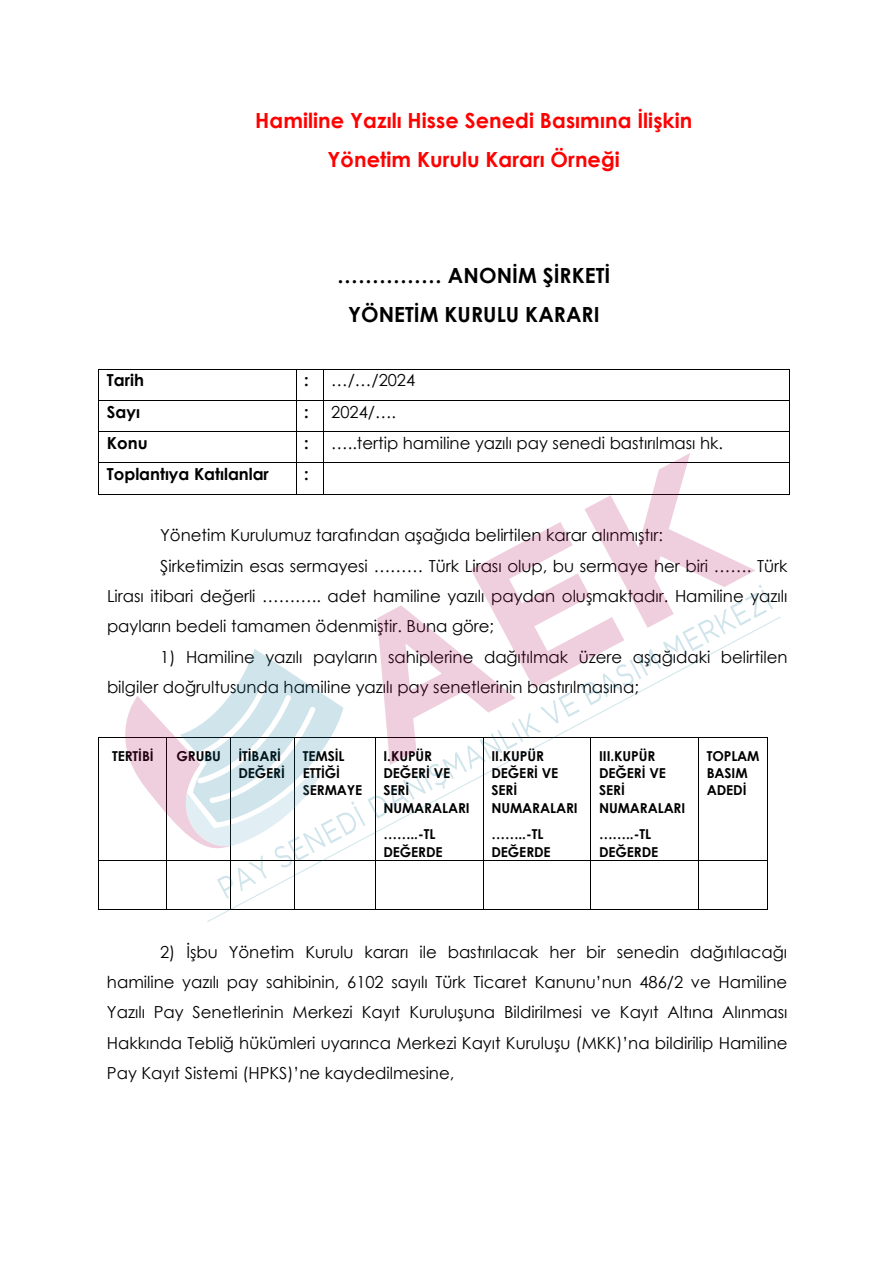
<style>
.page{position:relative;width:893px;height:1263px;background:#fff}
.page>*{position:absolute;margin:0;border:0;box-sizing:border-box;transform-origin:0 0}
.t1{font:700 20.85px/38.5px "Century Gothic";letter-spacing:.005em;color:#f00;text-align:center}
.t2{font:700 20.85px/38.8px "Century Gothic";letter-spacing:.005em;color:#000;text-align:center}
.t3{font:16.5px/30.3px "Century Gothic";color:#000}
.t4{font:700 16.5px "Century Gothic";color:#000}
.t5{font:700 13.65px/17.4px "Century Gothic";letter-spacing:-.01em;color:#000}
</style>
<div class="page">
<hr style="left:99px;top:369px;width:197px;height:1px;background:#000">
<svg style="left:296px;top:369px;width:27px;height:1px"></svg>
<hr style="left:323px;top:369px;width:467px;height:1px;background:#000">
<hr style="left:98px;top:370px;width:1px;height:30px;background:#000">
<hr style="left:296px;top:370px;width:1px;height:30px;background:#000">
<hr style="left:323px;top:370px;width:1px;height:30px;background:#000">
<hr style="left:790px;top:370px;width:1px;height:30px;background:#000">
<hr style="left:99px;top:400px;width:197px;height:1px;background:#000">
<svg style="left:296px;top:400px;width:27px;height:1px"></svg>
<hr style="left:323px;top:400px;width:467px;height:1px;background:#000">
<hr style="left:98px;top:401px;width:1px;height:30px;background:#000">
<hr style="left:296px;top:401px;width:1px;height:30px;background:#000">
<hr style="left:323px;top:401px;width:1px;height:30px;background:#000">
<hr style="left:790px;top:401px;width:1px;height:30px;background:#000">
<hr style="left:99px;top:431px;width:197px;height:1px;background:#000">
<svg style="left:296px;top:431px;width:27px;height:1px"></svg>
<hr style="left:323px;top:431px;width:467px;height:1px;background:#000">
<hr style="left:98px;top:432px;width:1px;height:30px;background:#000">
<hr style="left:296px;top:432px;width:1px;height:30px;background:#000">
<hr style="left:323px;top:432px;width:1px;height:30px;background:#000">
<hr style="left:790px;top:432px;width:1px;height:30px;background:#000">
<hr style="left:99px;top:462px;width:197px;height:1px;background:#000">
<hr style="left:323px;top:462px;width:467px;height:1px;background:#000">
<hr style="left:98px;top:463px;width:1px;height:31px;background:#000">
<hr style="left:99px;top:494px;width:197px;height:1px;background:#000">
<hr style="left:323px;top:494px;width:467px;height:1px;background:#000">
<hr style="left:790px;top:463px;width:1px;height:31px;background:#000">
<hr style="left:99px;top:737px;width:67px;height:1px;background:#000">
<hr style="left:98px;top:738px;width:1px;height:122px;background:#000">
<hr style="left:99px;top:860px;width:67px;height:1px;background:#000">
<hr style="left:98px;top:861px;width:1px;height:49px;background:#000">
<hr style="left:99px;top:910px;width:67px;height:1px;background:#000">
<hr style="left:166px;top:861px;width:1px;height:49px;background:#000">
<hr style="left:167px;top:910px;width:63px;height:1px;background:#000">
<svg style="left:125px;top:453px;width:648px;height:408px"></svg>
<svg style="left:206px;top:616px;width:575px;height:306px"></svg>
<p class="t1" style="left:255px;top:101px;width:439px">Hamiline Yazılı Hisse Senedi Basımına !li"kin<br>Yönetim Kurulu Kararı Örne#i</p>
<p class="t2" style="left:337px;top:255px;width:275px">…………… ANON!M $!RKET!<br>YÖNET!M KURULU KARARI</p>
<p class="t4" style="left:107px;top:368px;width:38px">Tarih</p>
<p class="t4" style="left:304px;top:368px;width:6px">:</p>
<p class="t3" style="left:331px;top:365px;width:86px">…/…/2024</p>
<p class="t4" style="left:107px;top:399px;width:35px">Sayı</p>
<p class="t4" style="left:304px;top:399px;width:6px">:</p>
<p class="t3" style="left:331px;top:396px;width:66px">2024/….</p>
<p class="t4" style="left:107px;top:430px;width:42px">Konu</p>
<p class="t4" style="left:304px;top:430px;width:6px">:</p>
<p class="t3" style="left:331px;top:427px;width:393px">…..tertip hamiline yazılı pay senedi bastırılması hk.</p>
<p class="t4" style="left:107px;top:461px;width:163px">Toplantıya Katılanlar</p>
<p class="t4" style="left:304px;top:461px;width:6px">:</p>
<p class="t3" style="left:160px;top:520px;width:504px">Yönetim Kurulumuz tarafından a!a"ıda belirtilen karar alınmı!tır:</p>
<p class="t3" style="left:160px;top:550px;width:629px">#irketimizin esas sermayesi ……… Türk Lirası olup, bu sermaye her biri ……. Türk</p>
<p class="t3" style="left:107px;top:581px;width:682px">Lirası itibari de"erli ……….. adet hamiline yazılı paydan olu!maktadır. Hamiline yazılı</p>
<p class="t3" style="left:107px;top:611px;width:389px">payların bedeli tamamen ödenmi!tir. Buna göre;</p>
<p class="t3" style="left:107px;top:641px;width:682px;text-indent:53px">1) Hamiline yazılı payların sahiplerine da"ıtılmak üzere a!a"ıdaki belirtilen bilgiler do"rultusunda hamiline yazılı pay senetlerinin bastırılmasına;</p>
<p class="t5" style="left:112px;top:746px;width:43px">TERT!B!</p>
<p class="t5" style="left:177px;top:746px;width:46px">GRUBU</p>
<p class="t5" style="left:238px;top:746px;width:48px">!T!BAR!<br>DE"ER!</p>
<p class="t5" style="left:303px;top:746px;width:61px">TEMS!L<br>ETT!"!<br>SERMAYE</p>
<p class="t5" style="left:383px;top:746px;width:88px">I.KUPÜR<br>DE"ER! VE<br>SER!<br>NUMARALARI</p>
<p class="t5" style="left:383px;top:825px;width:61px">……..-TL<br>DE"ERDE</p>
<p class="t5" style="left:491px;top:746px;width:88px">II.KUPÜR<br>DE"ER! VE<br>SER!<br>NUMARALARI</p>
<p class="t5" style="left:491px;top:825px;width:61px">……..-TL<br>DE"ERDE</p>
<p class="t5" style="left:599px;top:746px;width:88px">III.KUPÜR<br>DE"ER! VE<br>SER!<br>NUMARALARI</p>
<p class="t5" style="left:599px;top:825px;width:61px">……..-TL<br>DE"ERDE</p>
<p class="t5" style="left:707px;top:746px;width:54px">TOPLAM<br>BASIM<br>ADED!</p>
<p class="t3" style="left:107px;top:936px;width:682px;text-align:justify;text-indent:53px">2) $!bu Yönetim Kurulu kararı ile bastırılacak her bir senedin da"ıtılaca"ı hamiline yazılı pay sahibinin, 6102 sayılı Türk Ticaret Kanunu’nun 486/2 ve Hamiline Yazılı Pay Senetlerinin Merkezi Kayıt Kurulu!una Bildirilmesi ve Kayıt Altına Alınması Hakkında Tebli" hükümleri uyarınca Merkezi Kayıt Kurulu!u (MKK)’na bildirilip Hamiline Pay Kayıt Sistemi (HPKS)’ne kaydedilmesine,</p>
</div>
